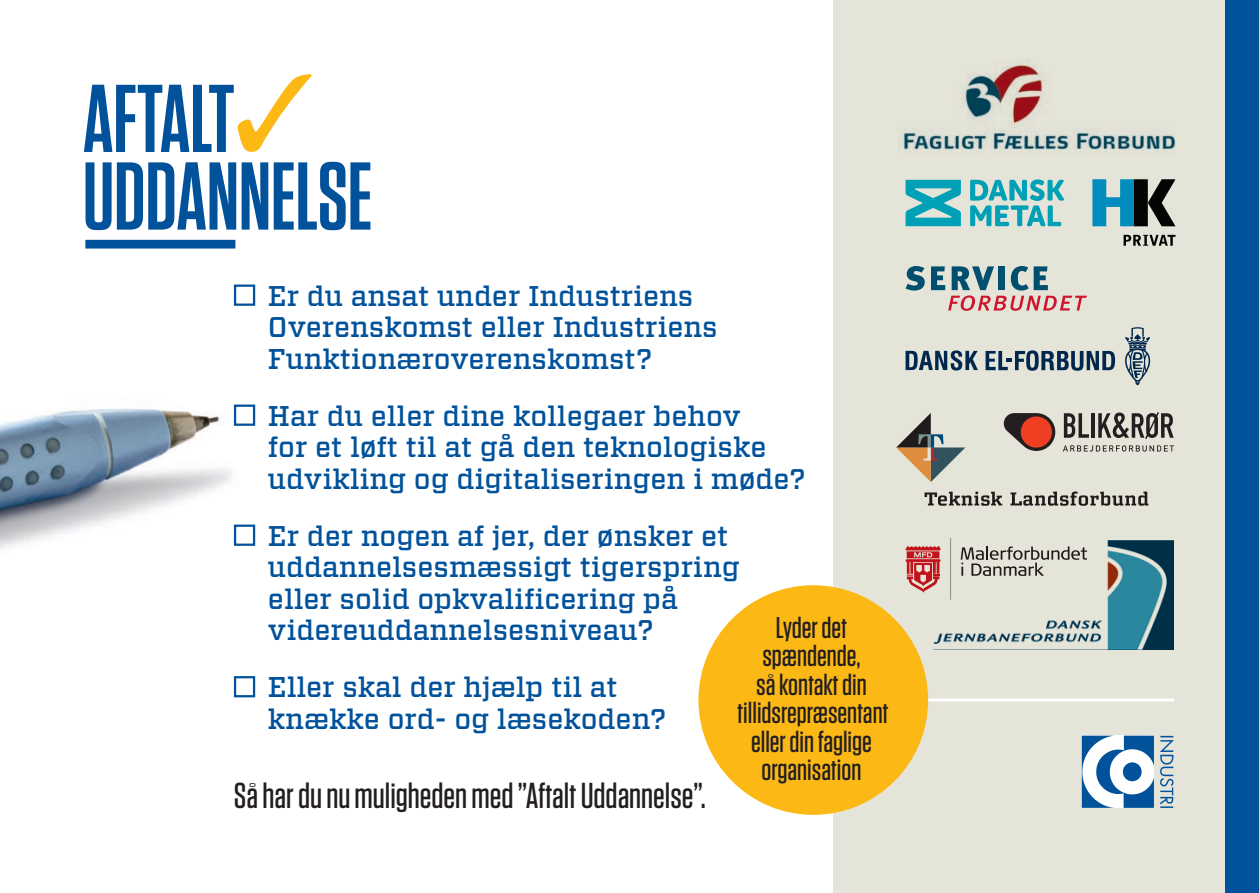
<style>
.page{position:relative;width:1259px;height:893px;background:#fff}
.page>*{position:absolute;margin:0;border:0;box-sizing:border-box;transform-origin:0 0}
.t1{font:600 96px/77.7px "Tungsten Narrow";color:#01529b}
.t2{font:500 36px "Tungsten";color:#231f20}
.t3{font:500 30px/28.5px "Tungsten";color:#231f20;text-align:center}
.t4{font:500 28.5px/31.5px "Vitesse";color:#01529b}
</style>
<div class="page">
<img style="left:0;top:404px;width:256px;height:285px">
<div style="left:833px;top:0;width:426px;height:893px;background:#e5e4d9"></div>
<div style="left:234px;top:285px;width:21px;height:21px;background:#fff;border:2px solid #01529b"></div>
<div style="left:234px;top:405px;width:21px;height:21px;background:#fff;border:2px solid #01529b"></div>
<div style="left:234px;top:525px;width:21px;height:21px;background:#fff;border:2px solid #01529b"></div>
<div style="left:234px;top:676px;width:21px;height:21px;background:#fff;border:2px solid #01529b"></div>
<img style="left:916px;top:540px;width:258px;height:110px">
<svg style="left:1123px;top:235px;width:52px;height:11px"></svg>
<svg style="left:1092px;top:179px;width:42px;height:47px"></svg>
<div style="left:1134px;top:179px;width:13px;height:47px;background:#050504"></div>
<svg style="left:1147px;top:179px;width:28px;height:47px"></svg>
<svg style="left:905px;top:546px;width:35px;height:47px"></svg>
<svg style="left:960px;top:546px;width:127px;height:30px"></svg>
<hr style="left:950px;top:538px;width:1px;height:62px;background:#a8a9ad">
<svg style="left:905px;top:266px;width:19px;height:25px"></svg>
<svg style="left:931px;top:266px;width:156px;height:45px"></svg>
<svg style="left:1125px;top:327px;width:25px;height:58px"></svg>
<svg style="left:905px;top:350px;width:73px;height:20px"></svg>
<svg style="left:985px;top:350px;width:130px;height:21px"></svg>
<img style="left:899px;top:60px;width:277px;height:92px">
<svg style="left:970px;top:179px;width:94px;height:47px"></svg>
<svg style="left:905px;top:180px;width:56px;height:46px"></svg>
<svg style="left:896px;top:413px;width:69px;height:69px"></svg>
<svg style="left:924px;top:492px;width:78px;height:14px"></svg>
<svg style="left:1010px;top:491px;width:138px;height:15px"></svg>
<svg style="left:1063px;top:445px;width:111px;height:7px"></svg>
<svg style="left:1064px;top:413px;width:25px;height:25px"></svg>
<hr style="left:1091px;top:413px;width:4px;height:25px;background:#231f20">
<svg style="left:1098px;top:412px;width:75px;height:27px"></svg>
<svg style="left:1003px;top:413px;width:52px;height:38px"></svg>
<div style="left:1020px;top:416px;width:32px;height:32px;background:#ef3e22;border-radius:50%"></div>
<svg style="left:1081px;top:736px;width:93px;height:72px"></svg>
<div style="left:1225px;top:0;width:34px;height:893px;background:#01529b"></div>
<hr style="left:897px;top:698px;width:277px;height:3px;background:#fff">
<div style="left:85px;top:240px;width:150px;height:9px;background:#01529b"></div>
<svg style="left:238px;top:74px;width:74px;height:78px"></svg>
<div style="left:698px;top:585px;width:230px;height:230px;background:#fcb814;border-radius:50%"></div>
<h1 class="t1" style="left:83px;top:82px;width:291px">AFTALT<br>UDDANNELSE</h1>
<p class="t4" style="left:268px;top:280px;width:451px">Er du ansat under Industriens<br>Overenskomst eller Industriens<br>Funktionæroverenskomst?</p>
<p class="t4" style="left:268px;top:400px;width:539px">Har du eller dine kollegaer behov<br>for et løft til at gå den teknologiske udvikling og digitaliseringen i møde?</p>
<p class="t4" style="left:268px;top:520px;width:473px">Er der nogen af jer, der ønsker et uddannelsesmæssigt tigerspring eller solid opkvalificering på videreuddannelsesniveau?</p>
<p class="t4" style="left:268px;top:672px;width:400px">Eller skal der hjælp til at knække ord- og læsekoden?</p>
<p class="t3" style="left:737px;top:613px;width:153px">Lyder det spændende,<br>så kontakt din tillidsrepræsentant eller din faglige organisation</p>
<p class="t2" style="left:234px;top:777px;width:473px">Så har du nu muligheden med ”Aftalt Uddannelse”.</p>
</div>
